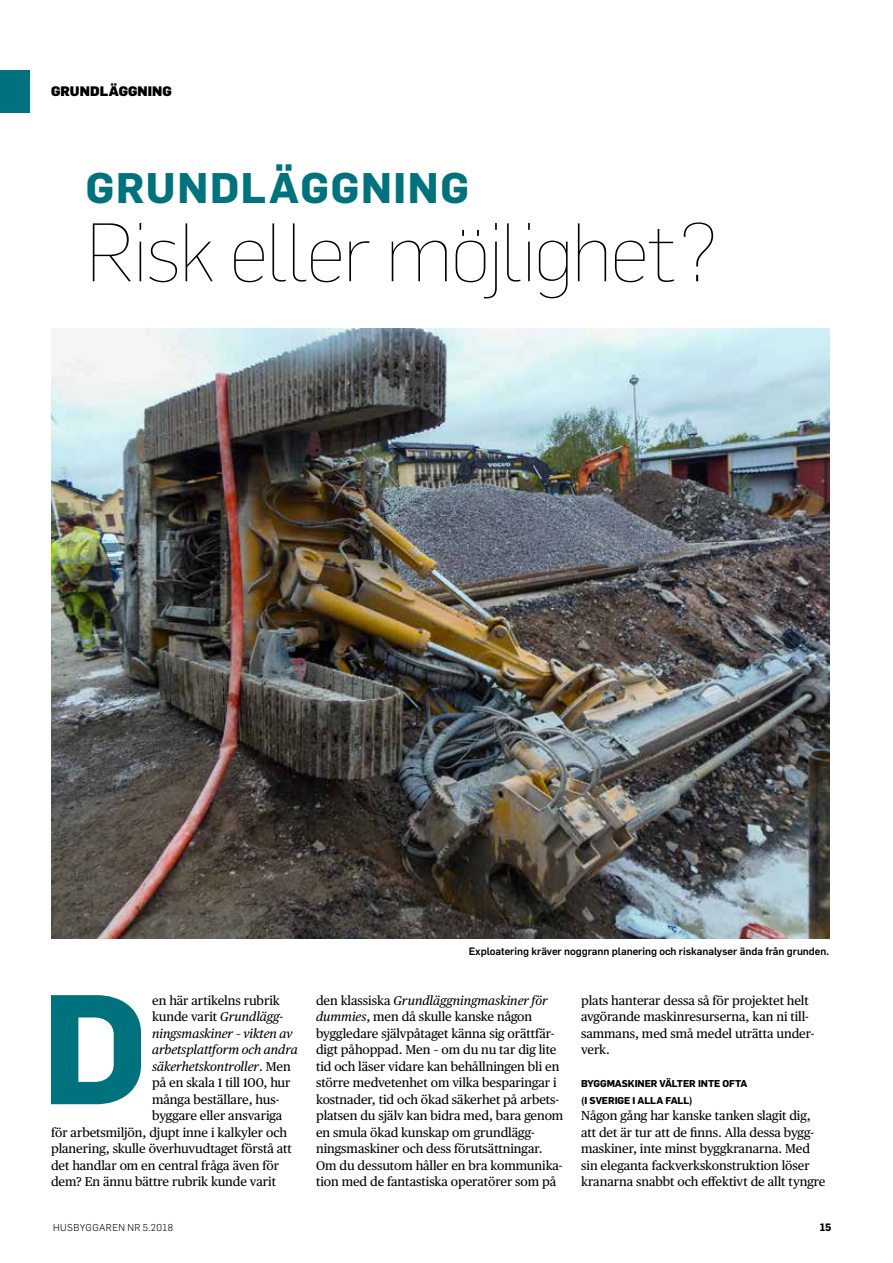
<style>
.page{position:relative;width:893px;height:1263px;background:#fff}
.page>*{position:absolute;margin:0;border:0;box-sizing:border-box;transform-origin:0 0}
.t1{font:700 153px "Flama";color:#00727d}
.t2{font:100 81px "Flama";letter-spacing:-.025em;color:#000}
.t3{font:700 42px "Flama";letter-spacing:.04em;color:#00727d}
.t4{font:900 13.5px "Flama";letter-spacing:.01em;color:#000}
.t5{font:12.75px/16.5px "Publico Text";letter-spacing:-.005em;color:#000}
.t6{font:italic 12.75px "Publico Text";letter-spacing:-.005em;color:#000}
.t7{font:500 10.5px "Flama";letter-spacing:-.005em;color:#000}
.t8{font:700 10.5px "Flama";color:#000}
.t9{font:700 9.75px/16.5px "Flama";letter-spacing:-.005em;color:#000}
.t10{font:300 9.75px "Flama";letter-spacing:.05em;color:#000}
.s1{font-style:italic}
.s2{font-style:normal}
</style>
<div class="page">
<img style="left:51px;top:328px;width:778px;height:611px">
<div style="left:0;top:71px;width:30px;height:42px;background:#00727d"></div>
<p class="t4" style="left:51px;top:83px;width:122px">GRUNDLÄGGNING</p>
<h3 class="t3" style="left:86px;top:164px;width:384px">GRUNDLÄGGNING</h3>
<h2 class="t2" style="left:86px;top:205px;width:635px">Risk eller möjlighet?</h2>
<p class="t5" style="left:152px;top:992px;width:129px">en här artikelns rubrik</p>
<p class="t5" style="left:152px;top:1009px;width:132px">kunde varit <span class="s1">Grundlägg-</span></p>
<p class="t6" style="left:152px;top:1026px;width:142px">ningsmaskiner – vikten av</p>
<p class="t6" style="left:152px;top:1042px;width:147px">arbetsplattform och andra</p>
<p class="t6" style="left:152px;top:1059px;width:140px">säkerhetskontroller<span class="s2">. Men</span></p>
<p class="t5" style="left:152px;top:1075px;width:140px">på en skala 1 till 100, hur</p>
<p class="t5" style="left:152px;top:1091px;width:129px">många beställare, hus-</p>
<p class="t5" style="left:152px;top:1108px;width:132px">byggare eller ansvariga</p>
<p class="t5" style="left:51px;top:1124px;width:238px">för arbetsmiljön, djupt inne i kalkyler och</p>
<p class="t5" style="left:51px;top:1141px;width:242px">planering, skulle överhuvudtaget förstå att</p>
<p class="t5" style="left:51px;top:1157px;width:230px">det handlar om en central fråga även för</p>
<p class="t5" style="left:51px;top:1174px;width:227px">dem? En ännu bättre rubrik kunde varit</p>
<h1 class="t1" style="left:42px;top:960px;width:108px">D</h1>
<p class="t7" style="left:469px;top:945px;width:362px">Exploatering kräver noggrann planering och riskanalyser ända från grunden.</p>
<p class="t5" style="left:316px;top:992px;width:249px">den klassiska <span class="s1">Grundläggningmaskiner för dummies</span>, men då skulle kanske någon byggledare självpåtaget känna sig orättfär&shy;digt påhoppad. Men – om du nu tar dig lite tid och läser vidare kan behållningen bli en större medvetenhet om vilka besparingar i kostnader, tid och ökad säkerhet på arbets&shy;platsen du själv kan bidra med, bara genom en smula ökad kunskap om grundlägg&shy;ningsmaskiner och dess förutsättningar.<br>Om du dessutom håller en bra kommunika&shy;tion med de fantastiska operatörer som på</p>
<p class="t5" style="left:581px;top:992px;width:235px">plats hanterar dessa så för projektet helt avgörande maskinresurserna, kan ni till&shy;sammans, med små medel uträtta under&shy;verk.</p>
<p class="t9" style="left:581px;top:1075px;width:168px">BYGGMASKINER VÄLTER INTE OFTA (I SVERIGE I ALLA FALL)</p>
<p class="t5" style="left:581px;top:1108px;width:246px">Någon gång har kanske tanken slagit dig, att det är tur att de finns. Alla dessa bygg&shy;maskiner, inte minst byggkranarna. Med sin eleganta fackverkskonstruktion löser kranarna snabbt och effektivt de allt tyngre</p>
<p class="t10" style="left:53px;top:1222px;width:122px">HUSBYGGAREN NR 5.2018</p>
<p class="t8" style="left:820px;top:1221px;width:13px">15</p>
</div>
